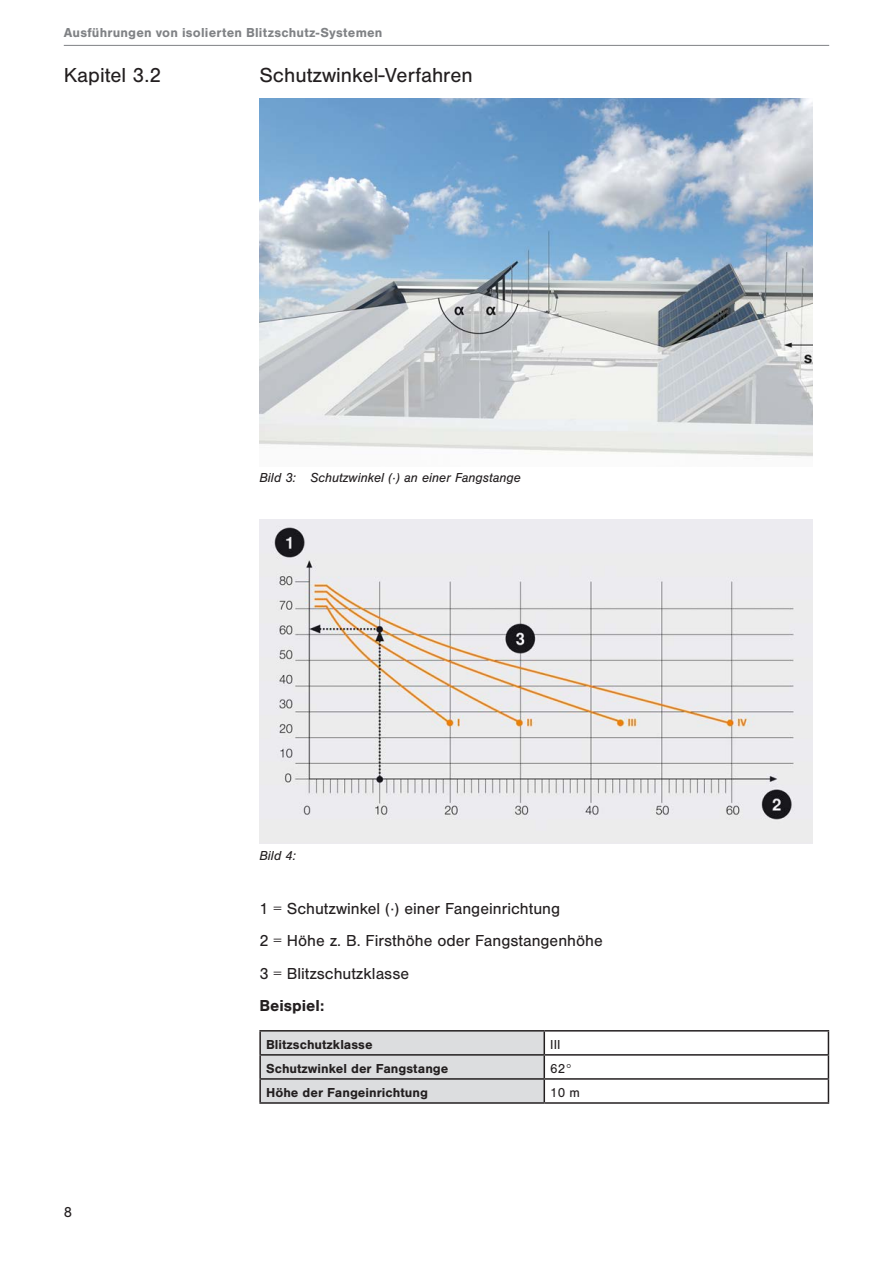
<style>
.page{position:relative;width:893px;height:1263px;background:#fff}
.page>*{position:absolute;margin:0;border:0;box-sizing:border-box;transform-origin:0 0}
.t1{font:21px "Nimbus San";color:#231f20}
.Fließtext{font:16.5px "Nimbus San";color:#231f20}
.Überschrift__innen{font:700 16.5px "Nimbus San";color:#231f20}
.t2{font:15px "Nimbus San";color:#231f20}
.Tabellentext{font:700 13.5px "Nimbus San";color:#231f20}
.t3{font:700 13.5px "Nimbus San";letter-spacing:.015em;color:#808285}
.t4{font:italic 13.5px "Nimbus San";color:#231f20}
.Tabellentext-2{font:13.5px "Nimbus San";color:#231f20}
</style>
<div class="page">
<hr style="left:64px;top:45px;width:765px;height:1px;background:#808285">
<img style="left:259px;top:98px;width:553px;height:359px">
<img style="left:259px;top:520px;width:553px;height:324px">
<hr style="left:259px;top:1030px;width:285px;height:1px;background:#231f20">
<hr style="left:259px;top:1031px;width:2px;height:23px;background:#231f20">
<hr style="left:544px;top:1030px;width:285px;height:1px;background:#231f20">
<hr style="left:259px;top:1054px;width:285px;height:1px;background:#231f20">
<hr style="left:259px;top:1055px;width:2px;height:23px;background:#231f20">
<hr style="left:544px;top:1054px;width:285px;height:1px;background:#231f20">
<hr style="left:259px;top:1078px;width:285px;height:2px;background:#231f20">
<hr style="left:259px;top:1080px;width:2px;height:22px;background:#231f20">
<hr style="left:544px;top:1078px;width:285px;height:2px;background:#231f20">
<svg style="left:260px;top:1031px;width:285px;height:71px;background:#cfd0d2"></svg>
<svg style="left:828px;top:1031px;width:1px;height:71px"></svg>
<hr style="left:259px;top:1102px;width:285px;height:2px;background:#231f20">
<hr style="left:544px;top:1102px;width:285px;height:2px;background:#231f20">
<p class="t3" style="left:64px;top:24px;width:320px">Ausführungen von isolierten Blitzschutz-Systemen</p>
<p class="t1" style="left:64px;top:64px;width:99px">Kapitel 3.2</p>
<p class="t1" style="left:259px;top:64px;width:215px">Schutzwinkel-Verfahren</p>
<p class="t4" style="left:259px;top:470px;width:263px">Bild 3: Schutzwinkel (α) an einer Fangstange</p>
<p class="t4" style="left:259px;top:848px;width:38px">Bild 4:</p>
<p class="t2" style="left:64px;top:1203px;width:10px">8</p>
<p class="Fließtext" style="left:259px;top:899px;width:302px">1 = Schutzwinkel (α) einer Fangeinrichtung</p>
<p class="Fließtext" style="left:259px;top:932px;width:345px">2 = Höhe z. B. Firsthöhe oder Fangstangenhöhe</p>
<p class="Fließtext" style="left:259px;top:964px;width:151px">3 = Blitzschutzklasse</p>
<p class="Überschrift__innen" style="left:259px;top:996px;width:66px">Beispiel:</p>
<p class="Tabellentext" style="left:266px;top:1037px;width:108px">Blitzschutzklasse</p>
<p class="Tabellentext-2" style="left:550px;top:1037px;width:12px">III</p>
<p class="Tabellentext" style="left:266px;top:1061px;width:184px">Schutzwinkel der Fangstange</p>
<p class="Tabellentext-2" style="left:550px;top:1061px;width:23px">62°</p>
<p class="Tabellentext" style="left:266px;top:1085px;width:163px">Höhe der Fangeinrichtung</p>
<p class="Tabellentext-2" style="left:550px;top:1085px;width:31px">10 m</p>
</div>
